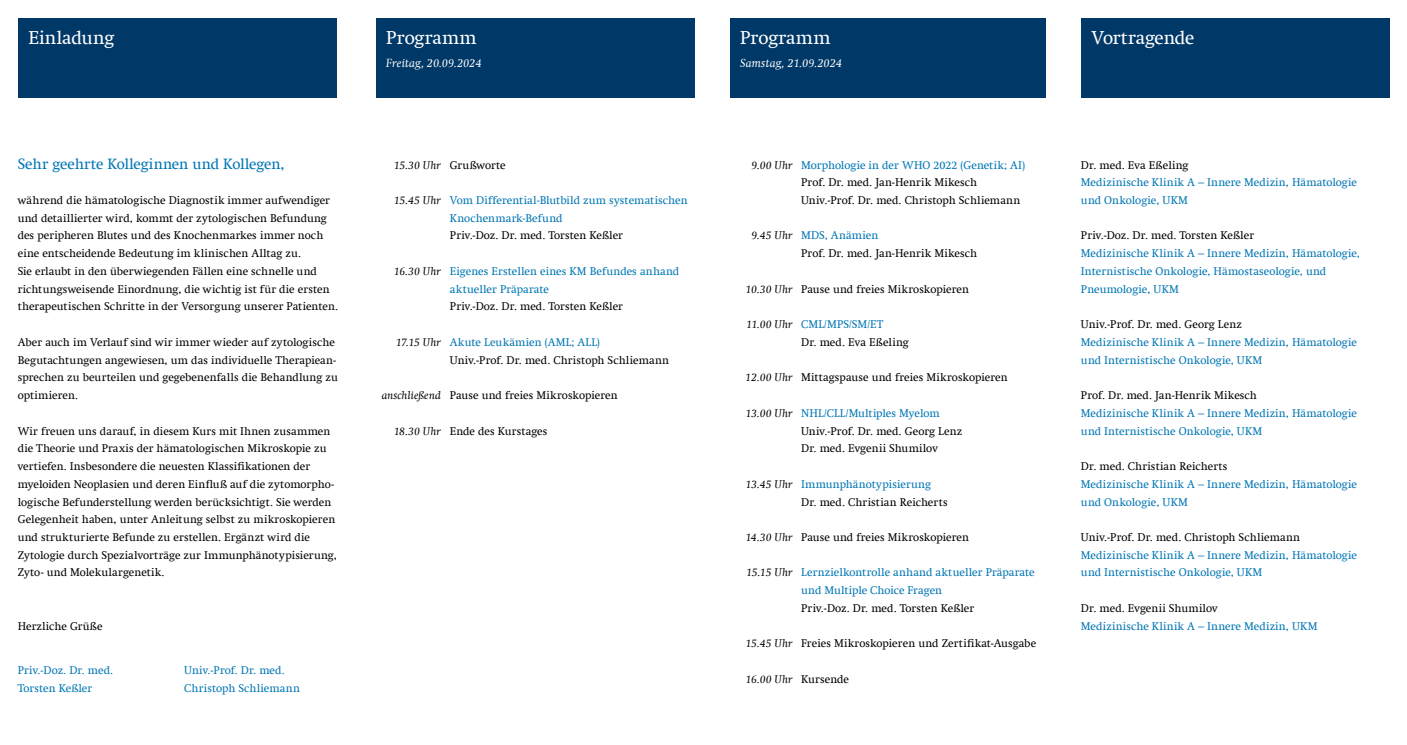
<style>
.page{position:relative;width:1407px;height:745px;background:#fff}
.page>*{position:absolute;margin:0;border:0;box-sizing:border-box;transform-origin:0 0}
.t1{font:18.75px "Swift Com";letter-spacing:-.005em;color:#fff}
.t2{font:15px "Swift Com";letter-spacing:-.005em;color:#0076b4}
.t3{font:italic 11.88px "Swift Com";letter-spacing:-.005em;color:#fff}
.t4{font:11.25px/17.8px "Swift Com";letter-spacing:.01em;color:#000}
.t5{font:11.25px/17.8px "Swift Com";letter-spacing:.01em;color:#0076b4}
.t6{font:italic 11.25px "Swift Com";letter-spacing:.005em;color:#000}
</style>
<div class="page">
<div style="left:18px;top:18px;width:319px;height:79px;background:#003868"></div>
<div style="left:376px;top:18px;width:318px;height:79px;background:#003868"></div>
<div style="left:1081px;top:18px;width:308px;height:79px;background:#003868"></div>
<div style="left:730px;top:18px;width:315px;height:80px;background:#003868"></div>
<h1 class="t1" style="left:28px;top:27px;width:87px">Einladung</h1>
<h2 class="t2" style="left:18px;top:154px;width:268px">Sehr geehrte Kolleginnen und Kollegen,</h2>
<p class="t4" style="left:18px;top:191px;width:322px">während die hämatologische Diagnostik immer aufwendiger und detaillierter wird, kommt der zytologischen Befundung des peripheren Blutes und des Knochenmarkes immer noch eine entscheidende Bedeutung im klinischen Alltag zu.<br>Sie erlaubt in den überwiegenden Fällen eine schnelle und richtungsweisende Einordnung, die wichtig ist für die ersten therapeutischen Schritte in der Versorgung unserer Patienten.</p>
<p class="t4" style="left:18px;top:333px;width:322px">Aber auch im Verlauf sind wir immer wieder auf zytologische Begutachtungen angewiesen, um das individuelle Therapiean&shy;sprechen zu beurteilen und gegebenenfalls die Behandlung zu optimieren.</p>
<p class="t4" style="left:18px;top:421px;width:321px">Wir freuen uns darauf, in diesem Kurs mit Ihnen zusammen die Theorie und Praxis der hämatologischen Mikroskopie zu vertiefen. Insbesondere die neuesten Klassifikationen der myeloiden Neoplasien und deren Einfluß auf die zytomorpho&shy;logische Befunderstellung werden berücksichtigt. Sie werden Gelegenheit haben, unter Anleitung selbst zu mikroskopieren und strukturierte Befunde zu erstellen. Ergänzt wird die Zytologie durch Spezialvorträge zur Immunphänotypisierung, Zyto- und Molekulargenetik.</p>
<p class="t4" style="left:18px;top:616px;width:86px">Herzliche Grüße</p>
<p class="t5" style="left:18px;top:661px;width:97px">Priv.-Doz. Dr. med.<br>Torsten Keßler</p>
<p class="t5" style="left:184px;top:661px;width:117px">Univ.-Prof. Dr. med.<br>Christoph Schliemann</p>
<h1 class="t1" style="left:386px;top:27px;width:92px">Programm</h1>
<p class="t3" style="left:386px;top:55px;width:97px">Freitag, 20.09.2024</p>
<p class="t6" style="left:394px;top:158px;width:49px">15.30 Uhr</p>
<p class="t6" style="left:394px;top:193px;width:49px">15.45 Uhr</p>
<p class="t6" style="left:394px;top:264px;width:49px">16.30 Uhr</p>
<p class="t6" style="left:396px;top:335px;width:47px">17.15 Uhr</p>
<p class="t6" style="left:382px;top:388px;width:61px">anschließend</p>
<p class="t6" style="left:394px;top:424px;width:49px">18.30 Uhr</p>
<p class="t4" style="left:450px;top:156px;width:57px">Grußworte</p>
<p class="t5" style="left:450px;top:191px;width:239px">Vom Differential-Blutbild zum systematischen<br>Knochenmark-Befund</p>
<p class="t4" style="left:450px;top:226px;width:175px">Priv.-Doz. Dr. med. Torsten Keßler</p>
<p class="t5" style="left:450px;top:262px;width:231px">Eigenes Erstellen eines KM Befundes anhand aktueller Präparate</p>
<p class="t4" style="left:450px;top:297px;width:175px">Priv.-Doz. Dr. med. Torsten Keßler</p>
<p class="t5" style="left:450px;top:333px;width:152px">Akute Leukämien (AML; ALL)</p>
<p class="t4" style="left:450px;top:351px;width:221px">Univ.-Prof. Dr. med. Christoph Schliemann</p>
<p class="t4" style="left:450px;top:386px;width:169px">Pause und freies Mikroskopieren</p>
<p class="t4" style="left:450px;top:421px;width:99px">Ende des Kurstages</p>
<h1 class="t1" style="left:740px;top:27px;width:92px">Programm</h1>
<p class="t3" style="left:740px;top:55px;width:104px">Samstag, 21.09.2024</p>
<p class="t6" style="left:751px;top:158px;width:43px">9.00 Uhr</p>
<p class="t6" style="left:751px;top:229px;width:43px">9.45 Uhr</p>
<p class="t6" style="left:745px;top:282px;width:49px">10.30 Uhr</p>
<p class="t6" style="left:746px;top:317px;width:48px">11.00 Uhr</p>
<p class="t6" style="left:745px;top:370px;width:49px">12.00 Uhr</p>
<p class="t6" style="left:745px;top:406px;width:49px">13.00 Uhr</p>
<p class="t6" style="left:745px;top:477px;width:49px">13.45 Uhr</p>
<p class="t6" style="left:745px;top:530px;width:49px">14.30 Uhr</p>
<p class="t6" style="left:746px;top:565px;width:48px">15.15 Uhr</p>
<p class="t6" style="left:745px;top:636px;width:49px">15.45 Uhr</p>
<p class="t6" style="left:745px;top:672px;width:49px">16.00 Uhr</p>
<p class="t5" style="left:801px;top:156px;width:225px">Morphologie in der WHO 2022 (Genetik; AI)</p>
<p class="t4" style="left:801px;top:173px;width:221px">Prof. Dr. med. Jan-Henrik Mikesch<br>Univ.-Prof. Dr. med. Christoph Schliemann</p>
<p class="t5" style="left:801px;top:226px;width:79px">MDS, Anämien</p>
<p class="t4" style="left:801px;top:244px;width:178px">Prof. Dr. med. Jan-Henrik Mikesch</p>
<p class="t4" style="left:801px;top:280px;width:169px">Pause und freies Mikroskopieren</p>
<p class="t5" style="left:801px;top:315px;width:84px">CML/MPS/SM/ET</p>
<p class="t4" style="left:801px;top:333px;width:109px">Dr. med. Eva Eßeling</p>
<p class="t4" style="left:801px;top:368px;width:208px">Mittagspause und freies Mikroskopieren</p>
<p class="t5" style="left:801px;top:404px;width:140px">NHL/CLL/Multiples Myelom</p>
<p class="t4" style="left:801px;top:421px;width:163px">Univ.-Prof. Dr. med. Georg Lenz<br>Dr. med. Evgenii Shumilov</p>
<p class="t5" style="left:801px;top:475px;width:131px">Immunphänotypisierung</p>
<p class="t4" style="left:801px;top:492px;width:148px">Dr. med. Christian Reicherts</p>
<p class="t4" style="left:801px;top:528px;width:169px">Pause und freies Mikroskopieren</p>
<p class="t5" style="left:801px;top:563px;width:235px">Lernzielkontrolle anhand aktueller Präparate und Multiple Choice Fragen</p>
<p class="t4" style="left:801px;top:599px;width:175px">Priv.-Doz. Dr. med. Torsten Keßler</p>
<p class="t4" style="left:801px;top:634px;width:236px">Freies Mikroskopieren und Zertifikat-Ausgabe</p>
<p class="t4" style="left:801px;top:669px;width:49px">Kursende</p>
<h1 class="t1" style="left:1091px;top:27px;width:104px">Vortragende</h1>
<p class="t4" style="left:1081px;top:156px;width:109px">Dr. med. Eva Eßeling</p>
<p class="t5" style="left:1081px;top:173px;width:278px">Medizinische Klinik A – Innere Medizin, Hämatologie und Onkologie, UKM</p>
<p class="t4" style="left:1081px;top:226px;width:175px">Priv.-Doz. Dr. med. Torsten Keßler</p>
<p class="t5" style="left:1081px;top:244px;width:280px">Medizinische Klinik A – Innere Medizin, Hämatologie,<br>Internistische Onkologie, Hämostaseologie, und<br>Pneumologie, UKM</p>
<p class="t4" style="left:1081px;top:315px;width:163px">Univ.-Prof. Dr. med. Georg Lenz</p>
<p class="t5" style="left:1081px;top:333px;width:278px">Medizinische Klinik A – Innere Medizin, Hämatologie und Internistische Onkologie, UKM</p>
<p class="t4" style="left:1081px;top:386px;width:178px">Prof. Dr. med. Jan-Henrik Mikesch</p>
<p class="t5" style="left:1081px;top:404px;width:278px">Medizinische Klinik A – Innere Medizin, Hämatologie und Internistische Onkologie, UKM</p>
<p class="t4" style="left:1081px;top:457px;width:148px">Dr. med. Christian Reicherts</p>
<p class="t5" style="left:1081px;top:475px;width:278px">Medizinische Klinik A – Innere Medizin, Hämatologie und Onkologie, UKM</p>
<p class="t4" style="left:1081px;top:528px;width:221px">Univ.-Prof. Dr. med. Christoph Schliemann</p>
<p class="t5" style="left:1081px;top:545px;width:278px">Medizinische Klinik A – Innere Medizin, Hämatologie und Internistische Onkologie, UKM</p>
<p class="t4" style="left:1081px;top:599px;width:138px">Dr. med. Evgenii Shumilov</p>
<p class="t5" style="left:1081px;top:616px;width:238px">Medizinische Klinik A – Innere Medizin, UKM</p>
</div>
